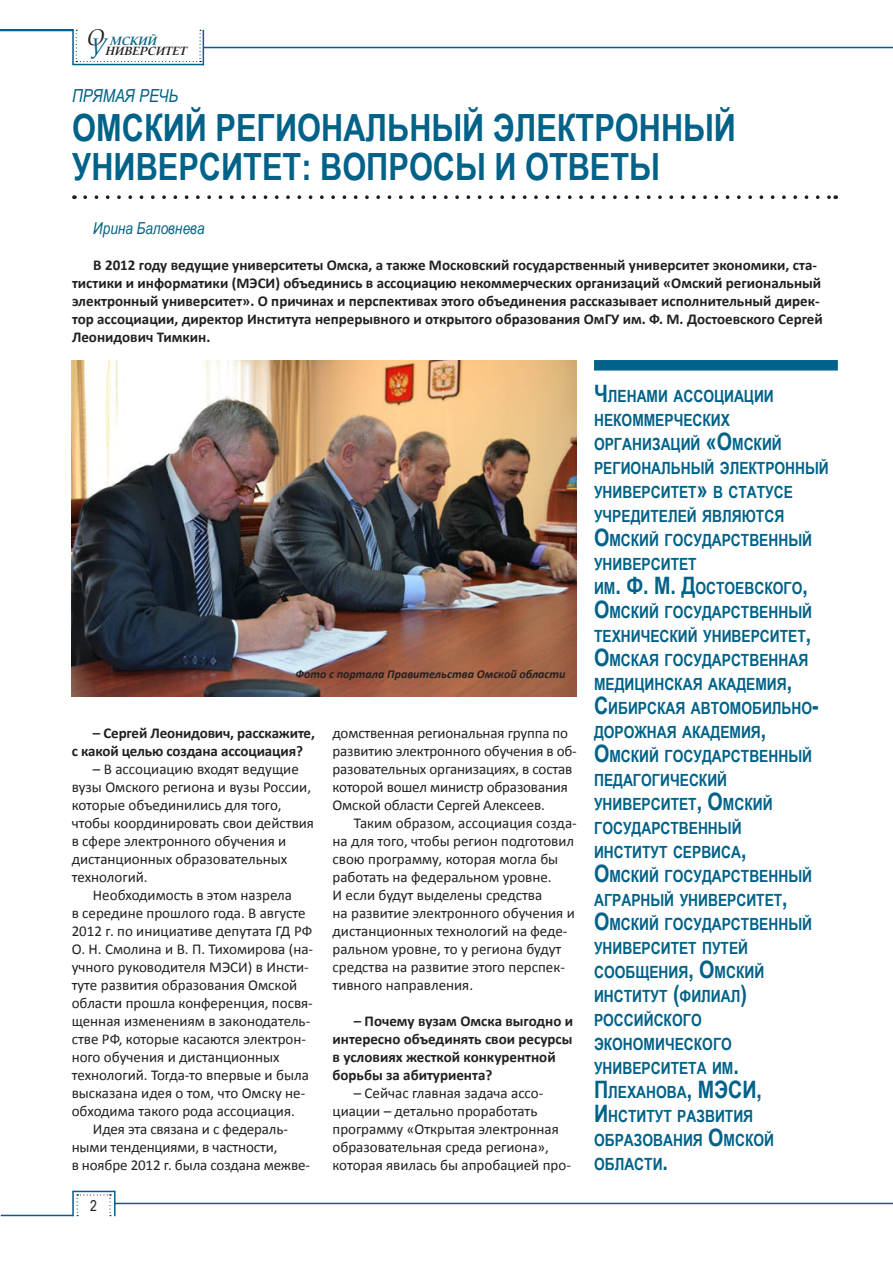
<style>
.page{position:relative;width:893px;height:1263px;background:#fff}
.page>*{position:absolute;margin:0;border:0;box-sizing:border-box;transform-origin:0 0}
.t1{font:700 37.5px/39px "Arial Narrow";color:#006288}
.t2{font:italic 18px "Arial Narrow";color:#006288}
.t3{font:700 16.8px/24px "Arial Narrow";color:#006288}
.t4{font:italic 16.5px "Arial Narrow";color:#006288}
.t5{font:15px/18px "Calibri";color:#231f20}
.t6{font:700 15px/18px "Calibri";color:#231f20}
.t7{font:15px "Arial Narrow";color:#231f20}
.t8{font:italic 700 12px "Calibri";color:#231f20}
.t9{font:italic 700 12px/10.4px "Book Antiqua";color:#231f20}
.s1{font-weight:400;font-size:22.5px}
.s2{color:#006288}
.s3{font-weight:400;font-size:24px;color:#006288}
.s4{font-size:24px}
</style>
<div class="page">
<img style="left:72px;top:360px;width:504px;height:336px">
<svg style="left:76px;top:30px;width:125px;height:32px"></svg>
<hr style="left:72px;top:30px;width:2px;height:34px;background:#006288">
<hr style="left:72px;top:64px;width:132px;height:1px;background:#006288">
<hr style="left:203px;top:30px;width:1px;height:35px;background:#006288">
<hr style="left:203px;top:47px;width:690px;height:1px;background:#006288">
<hr style="left:0;top:29px;width:74px;height:2px;background:#006288">
<hr style="left:1px;top:1215px;width:73px;height:1px;background:#006288">
<hr style="left:72px;top:1191px;width:2px;height:25px;background:#006288">
<hr style="left:73px;top:1191px;width:42px;height:1px;background:#006288">
<hr style="left:114px;top:1191px;width:2px;height:25px;background:#006288">
<hr style="left:115px;top:1203px;width:778px;height:1px;background:#006288">
<svg style="left:77px;top:1194px;width:34px;height:22px"></svg>
<svg style="left:85px;top:195px;width:751px;height:4px"></svg>
<div style="left:594px;top:360px;width:244px;height:10px;background:#006288"></div>
<p class="t9" style="left:87px;top:36px;width:102px"><span class="s1">О</span> <span class="s2">МСКИЙ<br></span><span class="s3">У</span>НИВЕРСИТЕТ</p>
<p class="t2" style="left:72px;top:84px;width:108px">ПРЯМАЯ РЕЧЬ</p>
<h1 class="t1" style="left:72px;top:107px;width:665px">ОМСКИЙ РЕГИОНАЛЬНЫЙ ЭЛЕКТРОННЫЙ<br>УНИВЕРСИТЕТ: ВОПРОСЫ И ОТВЕТЫ</h1>
<p class="t4" style="left:93px;top:217px;width:113px">Ирина Баловнева</p>
<p class="t6" style="left:72px;top:256px;width:752px;text-indent:21px">В 2012 году ведущие университеты Омска, а также Московский государственный университет экономики, ста&shy;тистики и информатики (МЭСИ) объединись в ассоциацию некоммерческих организаций «Омский региональный электронный университет». О причинах и перспективах этого объединения рассказывает исполнительный дирек&shy;тор ассоциации, директор Института непрерывного и открытого образования ОмГУ им. Ф. М. Достоевского Сергей Леонидович Тимкин.</p>
<p class="t8" style="left:295px;top:667px;width:272px">Фото с портала Правительства Омской области</p>
<p class="t6" style="left:72px;top:724px;width:245px;text-indent:21px">– Сергей Леонидович, расскажите, с какой целью создана ассоциация?</p>
<p class="t5" style="left:72px;top:760px;width:244px;text-indent:21px">– В ассоциацию входят ведущие вузы Омского региона и вузы России, которые объединились для того, чтобы координировать свои действия в сфере электронного обучения и дистанционных образовательных технологий.</p>
<p class="t5" style="left:93px;top:886px;width:201px">Необходимость в этом назрела</p>
<p class="t5" style="left:72px;top:904px;width:235px">в середине прошлого года. В августе</p>
<p class="t5" style="left:72px;top:922px;width:242px">2012 г. по инициативе депутата ГД РФ</p>
<p class="t5" style="left:72px;top:940px;width:243px">О. Н. Смолина и В. П. Тихомирова (на-</p>
<p class="t5" style="left:72px;top:958px;width:239px">учного руководителя МЭСИ) в Инсти-</p>
<p class="t5" style="left:72px;top:976px;width:227px">туте развития образования Омской</p>
<p class="t5" style="left:72px;top:994px;width:243px">области прошла конференция, посвя-</p>
<p class="t5" style="left:72px;top:1012px;width:240px">щенная изменениям в законодатель-</p>
<p class="t5" style="left:72px;top:1030px;width:236px">стве РФ, которые касаются электрон-</p>
<p class="t5" style="left:72px;top:1048px;width:210px">ного обучения и дистанционных</p>
<p class="t5" style="left:72px;top:1066px;width:239px">технологий. Тогда-то впервые и была</p>
<p class="t5" style="left:72px;top:1084px;width:235px">высказана идея о том, что Омску не-</p>
<p class="t5" style="left:72px;top:1102px;width:225px">обходима такого рода ассоциация.</p>
<p class="t5" style="left:93px;top:1120px;width:196px">Идея эта связана и с федераль-</p>
<p class="t5" style="left:72px;top:1138px;width:207px">ными тенденциями, в частности,</p>
<p class="t5" style="left:72px;top:1156px;width:240px">в ноябре 2012 г. была создана межве-</p>
<p class="t7" style="left:90px;top:1197px;width:8px">2</p>
<p class="t5" style="left:332px;top:724px;width:246px">домственная региональная группа по развитию электронного обучения в об&shy;разовательных организациях, в состав которой вошел министр образования Омской области Сергей Алексеев.</p>
<p class="t5" style="left:333px;top:814px;width:246px;text-indent:21px">Таким образом, ассоциация созда&shy;на для того, чтобы регион подготовил свою программу, которая могла бы работать на федеральном уровне.<br>И если будут выделены средства<br>на развитие электронного обучения и дистанционных технологий на феде&shy;ральном уровне, то у региона будут средства на развитие этого перспек&shy;тивного направления.</p>
<p class="t6" style="left:333px;top:1012px;width:242px;text-indent:21px">– Почему вузам Омска выгодно и интересно объединять свои ресурсы в условиях жесткой конкурентной борьбы за абитуриента?</p>
<p class="t5" style="left:333px;top:1084px;width:240px;text-indent:21px">– Сейчас главная задача ассо&shy;циации – детально проработать программу «Открытая электронная образовательная среда региона», которая явилась бы апробацией про-</p>
<p class="t3" style="left:594px;top:383px;width:236px"><span class="s4">Ч</span>ленами ассоциации некоммерЧеских организаций <span class="s4">«о</span>мский региональный электронный университет<span class="s4">»</span> в статусе уЧредителей являются <span class="s4">о</span>мский государственный университет<br>им<span class="s4">. Ф. м. д</span>остоевского<span class="s4">, о</span>мский государственный техниЧеский университет<span class="s4">, о</span>мская государственная медицинская академия<span class="s4">, с</span>ибирская автомобильно&shy;дорожная академия<span class="s4">, о</span>мский государственный педагогиЧеский университет<span class="s4">, о</span>мский государственный<br>институт сервиса<span class="s4">,<br>о</span>мский государственный аграрный университет<span class="s4">, о</span>мский государственный университет путей сообщения<span class="s4">, о</span>мский институт <span class="s4">(</span>Филиал<span class="s4">) </span>российского экономиЧеского университета им<span class="s4">. п</span>леханова<span class="s4">, мэси, и</span>нститут развития образования <span class="s4">о</span>мской области<span class="s4">.</span></p>
</div>
